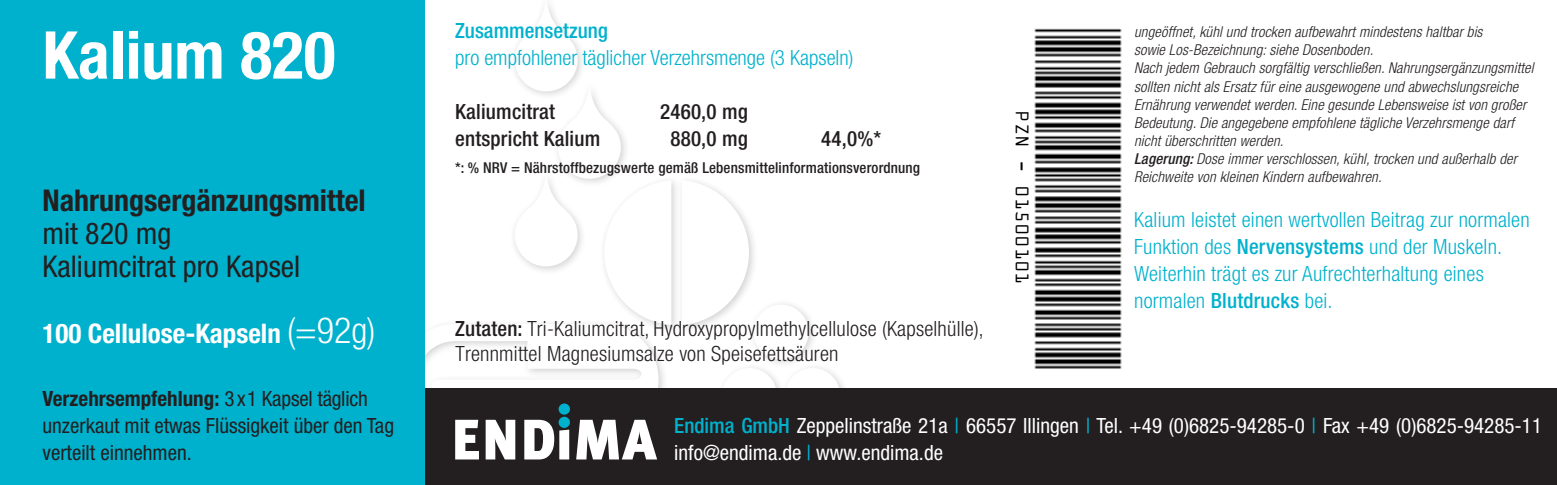
<style>
.page{position:relative;width:1557px;height:485px;background:#fff}
.page>*{position:absolute;margin:0;border:0;box-sizing:border-box;transform-origin:0 0}
.t1{font:700 condensed 66px "Helvetica Neue";color:#fff}
.t2{font:condensed 30px/33px "Helvetica Neue";color:#231f20}
.t3{font:700 condensed 30px "Helvetica Neue";color:#231f20}
.t4{font:700 condensed 27px "Helvetica Neue";color:#fff}
.t5{font:300 condensed 21px/27px "Helvetica Neue";letter-spacing:.01em;color:#00b1cd}
.t6{font:condensed 21px/27px "Helvetica Neue";color:#fff}
.t7{font:300 condensed 21px/24.6px "Helvetica Neue";letter-spacing:.01em;color:#231f20}
.t8{font:condensed 21px/27px "Helvetica Neue";color:#231f20}
.t9{font:500 condensed 21px "Helvetica Neue";letter-spacing:.01em;color:#231f20}
.t10{font:500 condensed 21px "Helvetica Neue";color:#00b1cd}
.t11{font:21px "OCR A";color:#000}
.t12{font:italic 300 condensed 15px/18px "Helvetica Neue";letter-spacing:.01em;color:#231f20}
.t13{font:500 condensed 15px "Helvetica Neue";letter-spacing:.01em;color:#231f20}
.s1{font-weight:300;font-size:36px}
.s2{font-weight:700}
.s3{font-weight:500}
.s4{font-family:"Helvetica LT Pro"}
.s5{font-weight:500;color:#00b1cd}
.s6{color:#00b1cd}
</style>
<div class="page">
<img style="left:1034px;top:28px;width:88px;height:341px">
<div style="left:599px;top:175px;width:159px;height:159px;background:#231f20;opacity:.2"></div>
<svg style="left:682px;top:180px;width:67px;height:145px"></svg>
<div style="left:425px;top:388px;width:1131px;height:97px;background:#231f20"></div>
<svg style="left:425px;top:4px;width:246px;height:455px"></svg>
<div style="left:558px;top:417px;width:12px;height:11px;background:#00b1cd;border-radius:50%"></div>
<div style="left:558px;top:403px;width:12px;height:11px;background:#00b1cd;border-radius:50%"></div>
<div style="left:0;top:0;width:425px;height:485px;background:#00b1cd"></div>
<h1 class="t1" style="left:43px;top:15px;width:294px">Kalium 820</h1>
<h2 class="t3" style="left:43px;top:182px;width:325px">Nahrungsergänzungsmittel</h2>
<h2 class="t2" style="left:43px;top:216px;width:259px">mit 820 mg<br>Kaliumcitrat pro Kapsel</h2>
<h3 class="t4" style="left:43px;top:317px;width:334px">100 Cellulose-Kapseln <span class="s1">(=92g)</span></h3>
<h3 class="t8" style="left:43px;top:385px;width:353px"><span class="s2">Verzehrsempfehlung:</span> 3 x 1 Kapsel täglich unzerkaut mit etwas Flüssigkeit über den Tag verteilt einnehmen.</h3>
<h3 class="t10" style="left:455px;top:18px;width:154px">Zusammensetzung</h3>
<h3 class="t5" style="left:455px;top:44px;width:400px">pro empfohlener täglicher Verzehrsmenge (3 Kapseln)</h3>
<h3 class="t9" style="left:455px;top:99px;width:101px">Kaliumcitrat</h3>
<h3 class="t9" style="left:660px;top:99px;width:89px">2460,0 mg</h3>
<h3 class="t9" style="left:455px;top:126px;width:147px">entspricht Kalium</h3>
<h3 class="t9" style="left:670px;top:126px;width:79px">880,0 mg</h3>
<h3 class="t9" style="left:821px;top:126px;width:62px">44,0%*</h3>
<p class="t13" style="left:455px;top:159px;width:466px">*: % NRV = Nährstoffbezugswerte gemäß Lebensmittelinformationsverordnung</p>
<h3 class="t7" style="left:455px;top:316px;width:530px"><span class="s3">Zutaten:</span> Tri-Kaliumcitrat, Hydroxypropylmethylcellulose (Kapselhülle)<span class="s4">,<br></span>Trennmittel Magnesiumsalze von Speisefettsäuren</h3>
<h3 class="t11" style="left:1034px;top:110px;width:176px;rotate:90deg">PZN - 01500101</h3>
<p class="t12" style="left:1134px;top:23px;width:401px">ungeöffnet, kühl und trocken aufbewahrt mindestens haltbar bis<br>sowie Los-Bezeichnung: siehe Dosenboden.<br>Nach jedem Gebrauch sorgfältig verschließen. Nahrungsergänzungsmittel sollten nicht als Ersatz für eine ausgewogene und abwechslungsreiche Ernährung verwendet werden. Eine gesunde Lebensweise ist von großer Bedeutung. Die angegebene empfohlene tägliche Verzehrsmenge darf nicht überschritten werden.<br><span class="s3">Lagerung:</span> Dose immer verschlossen, kühl, trocken und außerhalb der Reichweite von kleinen Kindern aufbewahren.</p>
<h3 class="t5" style="left:1134px;top:205px;width:397px">Kalium leistet einen wertvollen Beitrag zur normalen Funktion des <span class="s3">Nervensystems</span> und der Muskeln.<br>Weiterhin trägt es zur Aufrechterhaltung eines normalen <span class="s3">Blutdrucks</span> bei.</h3>
<h3 class="t6" style="left:674px;top:412px;width:869px"><span class="s5">Endima GmbH</span> Zeppelinstraße 21a <span class="s6">|</span> 66557 Illingen <span class="s6">|</span> Tel. +49 (0)6825-94285-0 <span class="s6">|</span> Fax +49 (0)6825-94285-11 info@endima.de <span class="s6">|</span> www.endima.de</h3>
</div>
